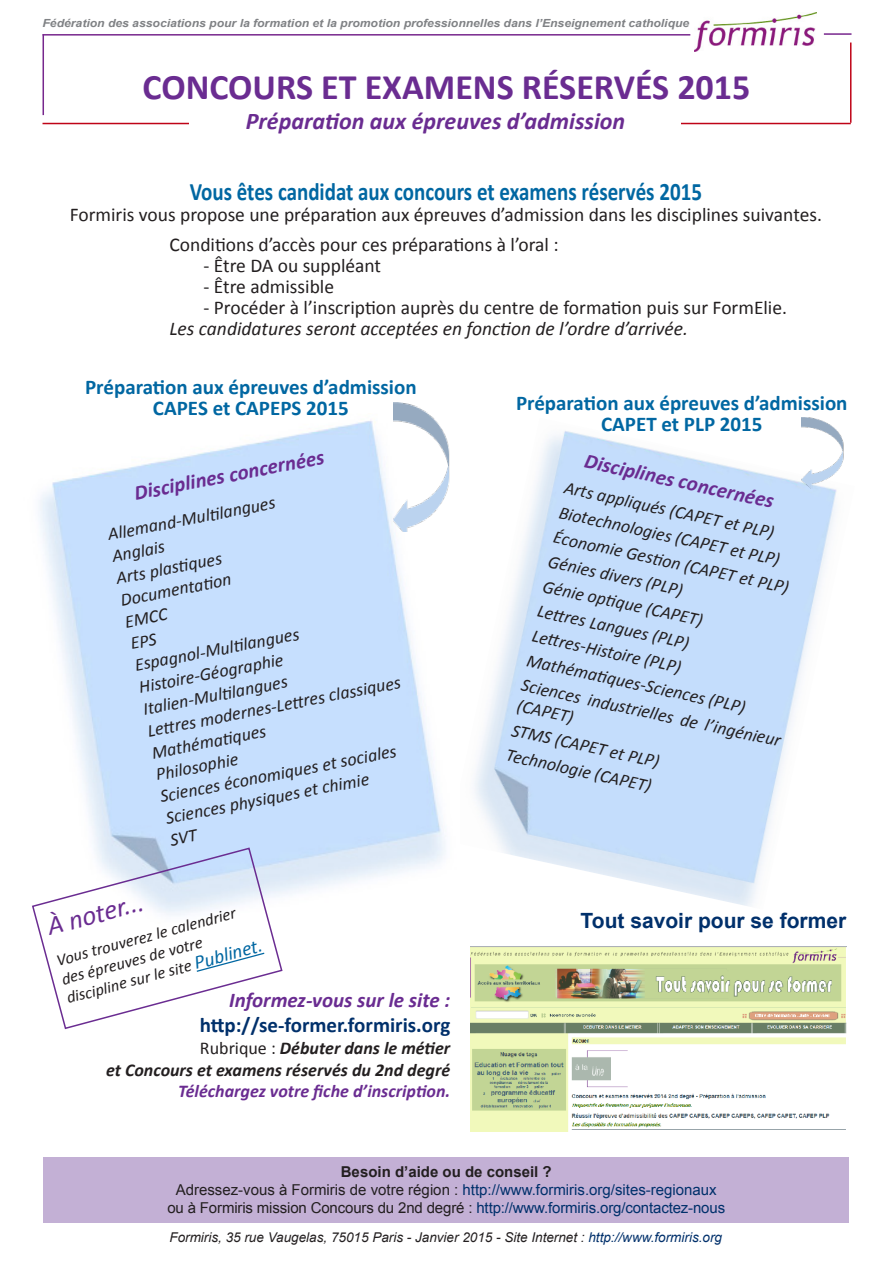
<style>
.page{position:relative;width:893px;height:1263px;background:#fff}
.page>*{position:absolute;margin:0;border:0;box-sizing:border-box;transform-origin:0 0}
.t1{font:700 36px "Calibri";color:#6a2c91}
.t2{font:italic 27px "Calibri";color:#6a2c91}
.t3{font:700 25.2px "Calibri";color:#0167a2;scale:.83 1}
.t4{font:italic 700 24px "Calibri";color:#6a2c91}
.t5{font:700 21px/21px "Calibri";color:#0167a2;text-align:center}
.t6{font:700 21px/25.2px "Calibri";color:#00306b;text-align:right}
.t7{font:italic 700 21px "Calibri";color:#6a2c91}
.t8{font:700 21px "Arial";color:#00306b}
.t9{font:19.5px "Calibri";color:#231f20}
.t10{font:italic 19.5px "Calibri";color:#231f20}
.t11{font:italic 18px/20.5px "Calibri";color:#231f20}
.t12{font:italic 700 18px "Calibri";color:#231f20}
.t13{font:italic 700 18px "Calibri";color:#6a2c91}
.t14{font:italic 16.5px/19.5px "Calibri";color:#231f20}
.t15{font:15px "Arial";letter-spacing:-.005em;color:#00306b}
.t16{font:700 15px "Arial";color:#231f20}
.t17{font:italic 13.5px "Arial";color:#231f20}
.t18{font:italic 700 11.25px "Arial";color:#808285;scale:1.08 1}
.s1{font-size:19.5px;color:#0167a2}
.s2{font-style:italic;color:#6a2c91}
.s3{font-weight:400;font-style:normal}
.s4{color:#231f20}
.s5{color:#00306b}
</style>
<div class="page">
<img style="left:474px;top:431px;width:370px;height:475px">
<img style="left:39px;top:413px;width:407px;height:481px">
<hr style="left:43px;top:34px;width:1px;height:81px;background:#77278d">
<hr style="left:850px;top:43px;width:1px;height:80px;background:#bf0417">
<hr style="left:43px;top:123px;width:808px;height:1px;background:#bf0417">
<img style="left:695px;top:13px;width:121px;height:39px">
<hr style="left:43px;top:34px;width:647px;height:2px;background:#77278d">
<hr style="left:824px;top:33px;width:27px;height:2px;background:#77278d">
<div style="left:190px;top:111px;width:491px;height:24px;background:#fff"></div>
<img style="left:470px;top:946px;width:376px;height:185px">
<div style="left:44px;top:1157px;width:805px;height:65px;background:#c3b0d5"></div>
<img style="left:394px;top:402px;width:56px;height:129px">
<img style="left:801px;top:417px;width:42px;height:72px">
<svg style="left:32px;top:846px;width:251px;height:184px"></svg>
<svg style="left:130px;top:633px;width:28px;height:16px"></svg>
<svg style="left:169px;top:829px;width:30px;height:17px"></svg>
<p class="t18" style="left:43px;top:15px;width:600px">Fédération des associations pour la formation et la promotion professionnelles dans l’Enseignement catholique</p>
<p class="t1" style="left:143px;top:64px;width:609px">CONCOURS ET EXAMENS RÉSERVÉS 2015</p>
<p class="t4" style="left:246px;top:106px;width:381px">Préparation aux épreuves d’admission</p>
<p class="t3" style="left:190px;top:176px;width:619px">Vous êtes candidat aux concours et examens réservés 2015</p>
<p class="t9" style="left:70px;top:203px;width:754px">Formiris vous propose une préparation aux épreuves d’admission dans les disciplines suivantes.</p>
<p class="t9" style="left:169px;top:232px;width:391px">Conditions d’accès pour ces préparations à l’oral :</p>
<p class="t9" style="left:203px;top:253px;width:179px">- Être DA ou suppléant</p>
<p class="t9" style="left:203px;top:274px;width:132px">- Être admissible</p>
<p class="t9" style="left:203px;top:295px;width:585px">- Procéder à l’inscription auprès du centre de formation puis sur FormElie.</p>
<p class="t10" style="left:169px;top:315px;width:520px">Les candidatures seront acceptées en fonction de l’ordre d’arrivée.</p>
<p class="t5" style="left:85px;top:376px;width:333px">Préparation aux épreuves d’admission<br>CAPES et CAPEPS 2015</p>
<p class="t7" style="left:132px;top:480px;width:195px;rotate:-11deg">Disciplines concernées</p>
<p class="t11" style="left:106px;top:524px;width:172px;rotate:-11deg">Allemand-Multi langues</p>
<p class="t11" style="left:110px;top:546px;width:55px;rotate:-11deg">Anglais</p>
<p class="t11" style="left:114px;top:567px;width:109px;rotate:-11deg">Arts plasti ques</p>
<p class="t11" style="left:119px;top:589px;width:114px;rotate:-11deg">Documentati on</p>
<p class="t11" style="left:123px;top:611px;width:44px;rotate:-11deg">EMCC</p>
<p class="t11" style="left:133px;top:654px;width:169px;rotate:-11deg">Espagnol-Multi langues</p>
<p class="t11" style="left:137px;top:676px;width:148px;rotate:-11deg">Histoire-Géographie</p>
<p class="t11" style="left:141px;top:698px;width:148px;rotate:-11deg">Italien-Multi langues</p>
<p class="t11" style="left:146px;top:720px;width:259px;rotate:-11deg">Lett res modernes-Lett res classiques</p>
<p class="t11" style="left:150px;top:742px;width:118px;rotate:-11deg">Mathémati ques</p>
<p class="t11" style="left:158px;top:786px;width:242px;rotate:-11deg">Sciences économiques et sociales</p>
<p class="t11" style="left:154px;top:764px;width:85px;rotate:-11deg">Philosophie</p>
<p class="t11" style="left:164px;top:807px;width:208px;rotate:-11deg">Sciences physiques et chimie</p>
<p class="t5" style="left:516px;top:393px;width:333px">Préparation aux épreuves d’admission<br>CAPET et PLP 2015</p>
<p class="t7" style="left:588px;top:447px;width:195px;rotate:12deg">Disciplines concernées</p>
<p class="t11" style="left:567px;top:477px;width:216px;rotate:12deg">Arts appliqués (CAPET et PLP)</p>
<p class="t11" style="left:561px;top:501px;width:227px;rotate:12deg">Biotechnologies (CAPET et PLP)</p>
<p class="t11" style="left:556px;top:526px;width:242px;rotate:12deg">Économie Gesti on (CAPET et PLP)</p>
<p class="t11" style="left:551px;top:551px;width:139px;rotate:12deg">Génies divers (PLP)</p>
<p class="t11" style="left:545px;top:575px;width:165px;rotate:12deg">Génie opti que (CAPET)</p>
<p class="t11" style="left:540px;top:600px;width:156px;rotate:12deg">Lett res Langues (PLP)</p>
<p class="t11" style="left:535px;top:625px;width:154px;rotate:12deg">Lett res-Histoire (PLP)</p>
<p class="t11" style="left:529px;top:649px;width:225px;rotate:12deg">Mathémati ques-Sciences (PLP)</p>
<p class="t11" style="left:524px;top:674px;width:267px;rotate:12deg">Sciences industrielles de l’ingénieur (CAPET)</p>
<p class="t11" style="left:514px;top:719px;width:152px;rotate:12deg">STMS (CAPET et PLP)</p>
<p class="t11" style="left:509px;top:744px;width:150px;rotate:12deg">Technologie (CAPET)</p>
<p class="t2" style="left:43px;top:909px;width:100px;rotate:-15deg">À noter...</p>
<p class="t8" style="left:581px;top:906px;width:267px">Tout savoir pour se former</p>
<p class="t14" style="left:54px;top:950px;width:204px;rotate:-15deg">Vous trouverez le calendrier des épreuves de votre discipline sur le site <span class="s1">Publinet.</span></p>
<p class="t6" style="left:200px;top:988px;width:252px"><span class="s2">Informez-vous sur le site : </span>http://se-former.formiris.org</p>
<p class="t12" style="left:200px;top:1037px;width:252px"><span class="s3">Rubrique :</span> Débuter dans le métier</p>
<p class="t12" style="left:106px;top:1058px;width:346px">et Concours et examens réservés du 2nd degré</p>
<p class="t13" style="left:178px;top:1080px;width:274px">Téléchargez votre fiche d’inscription.</p>
<p class="t16" style="left:341px;top:1162px;width:212px">Besoin d’aide ou de conseil ?</p>
<p class="t15" style="left:176px;top:1180px;width:543px"><span class="s4">Adressez-vous à Formiris de votre région :</span> http://www.formiris.org/sites-regionaux</p>
<p class="t15" style="left:167px;top:1198px;width:559px"><span class="s4">ou à Formiris mission Concours du 2nd degré :</span> http://www.formiris.org/contactez-nous</p>
<p class="t17" style="left:169px;top:1228px;width:554px">Formiris, 35 rue Vaugelas, 75015 Paris - Janvier 2015 - Site Internet : <span class="s5">http://www.formiris.org</span></p>
</div>
